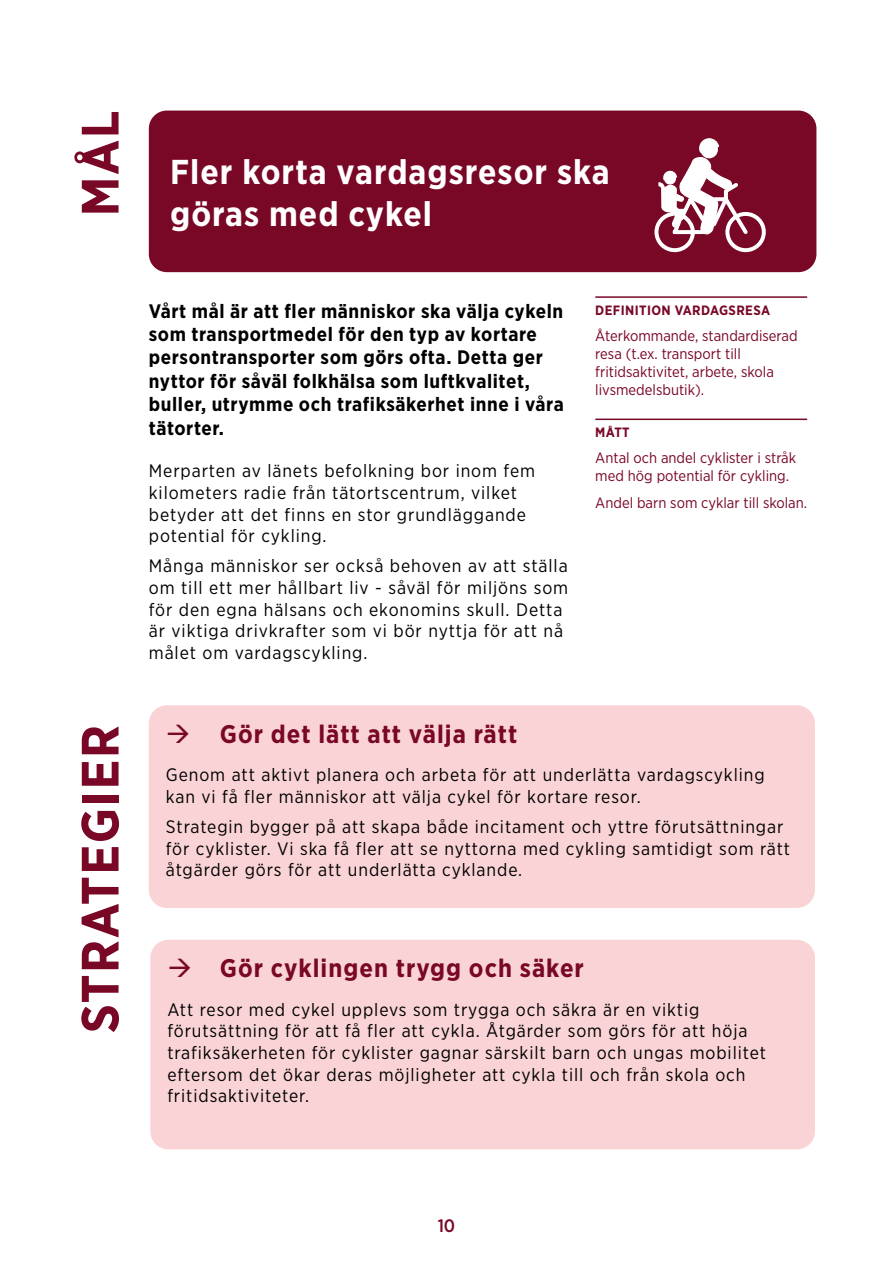
<style>
.page{position:relative;width:893px;height:1263px;background:#fff}
.page>*{position:absolute;margin:0;border:0;box-sizing:border-box;transform-origin:0 0}
.t1{font:700 52.5px "Gotham Narrow";letter-spacing:.03em;color:#790726}
.t2{font:700 34.5px/41.4px "Gotham Narrow";letter-spacing:.03em;color:#fff}
.t3{font:700 25.5px "Gotham Narrow";letter-spacing:.04em;color:#790726}
.t4{font:700 19.5px/23.4px "Gotham Narrow";letter-spacing:.03em;color:#000}
.t5{font:18px/21.6px "Gotham Narrow";letter-spacing:.05em;color:#000}
.t6{font:500 18px "Gotham Narrow";color:#790726}
.t7{font:15px/18px "Gotham Narrow";color:#790726}
.t8{font:700 13.5px "Gotham Narrow";letter-spacing:.03em;color:#790726}
</style>
<div class="page">
<div style="left:149px;top:705px;width:666px;height:203px;background:#fad3d7;border-radius:18px"></div>
<hr style="left:595px;top:296px;width:212px;height:2px;background:#790726">
<hr style="left:595px;top:419px;width:212px;height:1px;background:#790726">
<div style="left:149px;top:111px;width:667px;height:161px;background:#790726;border-radius:18px"></div>
<div style="left:150px;top:940px;width:665px;height:209px;background:#fad3d7;border-radius:18px"></div>
<svg style="left:654px;top:138px;width:112px;height:115px"></svg>
<h1 class="t1" style="left:66px;top:216px;width:107px;rotate:-90deg">MÅL</h1>
<h1 class="t1" style="left:66px;top:1033px;width:310px;rotate:-90deg">STRATEGIER</h1>
<h2 class="t2" style="left:170px;top:151px;width:441px">Fler korta vardagsresor ska göras med cykel</h2>
<p class="t4" style="left:149px;top:299px;width:416px">Vårt mål är att fler människor ska välja cykeln som transportmedel för den typ av kortare persontransporter som görs ofta. Detta ger nyttor för såväl folkhälsa som luftkvalitet, buller, utrymme och trafiksäkerhet inne i våra tätorter.</p>
<p class="t5" style="left:149px;top:460px;width:388px">Merparten av länets befolkning bor inom fem kilometers radie från tätortscentrum, vilket betyder att det finns en stor grundläggande potential för cykling.</p>
<p class="t5" style="left:149px;top:555px;width:421px">Många människor ser också behoven av att ställa om till ett mer hållbart liv - såväl för miljöns som för den egna hälsans och ekonomins skull. Detta är viktiga drivkrafter som vi bör nyttja för att nå målet om vardagscykling.</p>
<p class="t8" style="left:595px;top:301px;width:176px">DEFINITION VARDAGSRESA</p>
<p class="t7" style="left:595px;top:326px;width:204px">Återkommande, standardiserad resa (t.ex. transport till fritidsaktivitet, arbete, skola livsmedelsbutik).</p>
<p class="t8" style="left:595px;top:424px;width:36px">MÅTT</p>
<p class="t7" style="left:595px;top:449px;width:202px">Antal och andel cyklister i stråk med hög potential för cykling.</p>
<p class="t7" style="left:595px;top:493px;width:213px">Andel barn som cyklar till skolan.</p>
<h3 class="t3" style="left:166px;top:717px;width:353px">→ Gör det lätt att välja rätt</h3>
<p class="t5" style="left:166px;top:764px;width:600px">Genom att aktivt planera och arbeta för att underlätta vardagscykling kan vi få fler människor att välja cykel för kortare resor.</p>
<p class="t5" style="left:166px;top:815px;width:626px">Strategin bygger på att skapa både incitament och yttre förutsättningar för cyklister. Vi ska få fler att se nyttorna med cykling samtidigt som rätt åtgärder görs för att underlätta cyklande.</p>
<h3 class="t3" style="left:167px;top:952px;width:418px">→ Gör cyklingen trygg och säker</h3>
<p class="t5" style="left:167px;top:998px;width:600px">Att resor med cykel upplevs som trygga och säkra är en viktig förutsättning för att få fler att cykla. Åtgärder som görs för att höja trafiksäkerheten för cyklister gagnar särskilt barn och ungas mobilitet eftersom det ökar deras möjligheter att cykla till och från skola och fritidsaktiviteter.</p>
<p class="t6" style="left:438px;top:1214px;width:19px">10</p>
</div>
